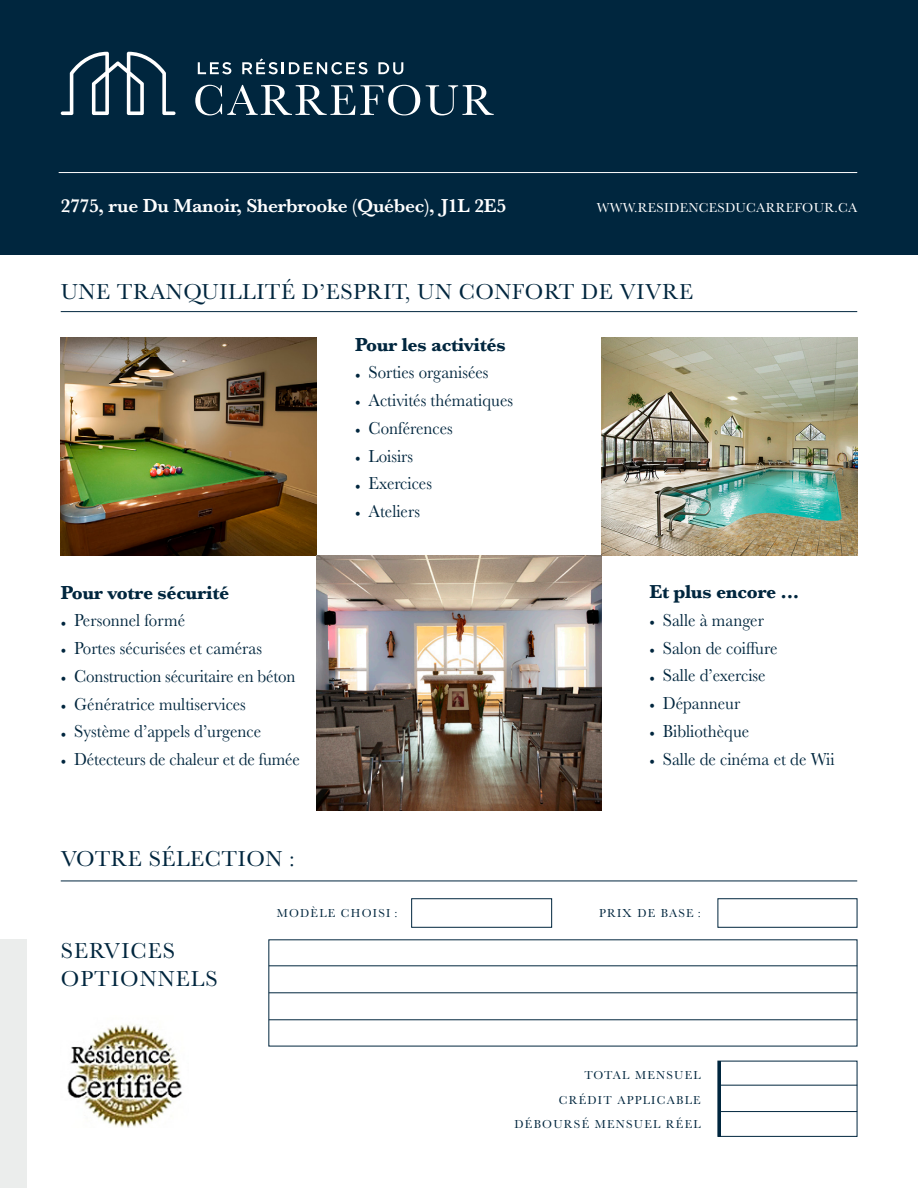
<style>
.page{position:relative;width:918px;height:1188px;background:#fff}
.page>*{position:absolute;margin:0;border:0;box-sizing:border-box;transform-origin:0 0}
.t1{font:22.5px "Baskerville";letter-spacing:.025em;color:#00263e}
.t2{font:22.5px "Baskerville";letter-spacing:.05em;color:#00263e}
.sous-titre_2_-_Tran{font:700 19.5px "Baskerville";letter-spacing:-.015em;color:#00263e}
.t3{font:600 19.5px "Baskerville";letter-spacing:-.015em;color:#fff}
.t4{font:18px "Baskerville";color:#00263e;scale:.94 1}
.t5{font:13.5px "Baskerville";letter-spacing:.02em;color:#fff}
.t6{font:12px "Baskerville";letter-spacing:.105em;color:#00263e}
</style>
<div class="page">
<div style="left:0;top:0;width:918px;height:255px;background:#00263e"></div>
<svg style="left:198px;top:62px;width:33px;height:12px"></svg>
<svg style="left:242px;top:59px;width:126px;height:15px"></svg>
<svg style="left:378px;top:62px;width:25px;height:12px"></svg>
<svg style="left:195px;top:85px;width:225px;height:30px"></svg>
<svg style="left:426px;top:85px;width:68px;height:30px"></svg>
<svg style="left:61px;top:52px;width:115px;height:63px"></svg>
<hr style="left:59px;top:172px;width:798px;height:1px;background:#fff">
<hr style="left:61px;top:881px;width:796px;height:1px;background:#00263e">
<hr style="left:61px;top:311px;width:796px;height:1px;background:#00263e">
<svg style="left:720px;top:1061px;width:137px;height:76px"></svg>
<hr style="left:718px;top:1085px;width:139px;height:1px;background:#00263e">
<hr style="left:269px;top:1020px;width:588px;height:1px;background:#00263e">
<hr style="left:269px;top:993px;width:588px;height:1px;background:#00263e">
<hr style="left:269px;top:966px;width:588px;height:1px;background:#00263e">
<hr style="left:718px;top:1111px;width:139px;height:1px;background:#00263e">
<hr style="left:718px;top:1061px;width:2px;height:76px;background:#00263e">
<img style="left:61px;top:338px;width:255px;height:218px">
<img style="left:602px;top:338px;width:255px;height:218px">
<img style="left:316px;top:556px;width:286px;height:254px">
<div style="left:0;top:940px;width:27px;height:248px;background:#ebedec"></div>
<img style="left:67px;top:1024px;width:116px;height:103px">
<p class="t3" style="left:61px;top:192px;width:447px">2775, rue Du Manoir, Sherbrooke (Québec), J1L 2E5</p>
<p class="t5" style="left:597px;top:199px;width:262px">WWW.RESIDENCESDUCARREFOUR.CA</p>
<p class="t1" style="left:61px;top:278px;width:634px">UNE TRANQUILLITÉ D’ESPRIT, UN CONFORT DE VIVRE</p>
<p class="sous-titre_2_-_Tran" style="left:61px;top:579px;width:170px">Pour votre sécurité</p>
<p class="t4" style="left:61px;top:609px;width:134px"><sub>•</sub> Personnel formé</p>
<p class="t4" style="left:61px;top:637px;width:216px"><sub>•</sub> Portes sécurisées et caméras</p>
<p class="t4" style="left:61px;top:664px;width:251px"><sub>•</sub> Construction sécuritaire en béton</p>
<p class="t4" style="left:61px;top:692px;width:199px"><sub>•</sub> Génératrice multiservices</p>
<p class="t4" style="left:61px;top:720px;width:215px"><sub>•</sub> Système d’appels d’urgence</p>
<p class="t4" style="left:61px;top:748px;width:256px"><sub>•</sub> Détecteurs de chaleur et de fumée</p>
<p class="t1" style="left:61px;top:844px;width:236px">VOTRE SÉLECTION :</p>
<p class="sous-titre_2_-_Tran" style="left:355px;top:331px;width:152px">Pour les activités</p>
<p class="t4" style="left:355px;top:361px;width:144px"><sub>•</sub> Sorties organisées</p>
<p class="t4" style="left:355px;top:389px;width:170px"><sub>•</sub> Activités thématiques</p>
<p class="t4" style="left:355px;top:417px;width:105px"><sub>•</sub> Conférences</p>
<p class="t4" style="left:355px;top:444px;width:63px"><sub>•</sub> Loisirs</p>
<p class="t4" style="left:355px;top:472px;width:83px"><sub>•</sub> Exercices</p>
<p class="t4" style="left:355px;top:500px;width:71px"><sub>•</sub> Ateliers</p>
<p class="t2" style="left:61px;top:936px;width:116px">SERVICES</p>
<p class="t2" style="left:61px;top:965px;width:159px">OPTIONNELS</p>
<p class="t6" style="left:277px;top:906px;width:122px">MODÈLE CHOISI :</p>
<p class="sous-titre_2_-_Tran" style="left:649px;top:578px;width:152px">Et plus encore ...</p>
<p class="t4" style="left:649px;top:609px;width:123px"><sub>•</sub> Salle à manger</p>
<p class="t4" style="left:649px;top:636px;width:138px"><sub>•</sub> Salon de coiffure</p>
<p class="t4" style="left:649px;top:664px;width:125px"><sub>•</sub> Salle d’exercise</p>
<p class="t4" style="left:649px;top:692px;width:98px"><sub>•</sub> Dépanneur</p>
<p class="t4" style="left:649px;top:720px;width:108px"><sub>•</sub> Bibliothèque</p>
<p class="t4" style="left:649px;top:747px;width:199px"><sub>•</sub> Salle de cinéma et de Wii</p>
<p class="t6" style="left:599px;top:906px;width:103px">PRIX DE BASE :</p>
<p class="t6" style="left:584px;top:1068px;width:118px">TOTAL MENSUEL</p>
<p class="t6" style="left:559px;top:1092px;width:143px">CRÉDIT APPLICABLE</p>
<p class="t6" style="left:515px;top:1117px;width:188px">DÉBOURSÉ MENSUEL RÉEL</p>
</div>
